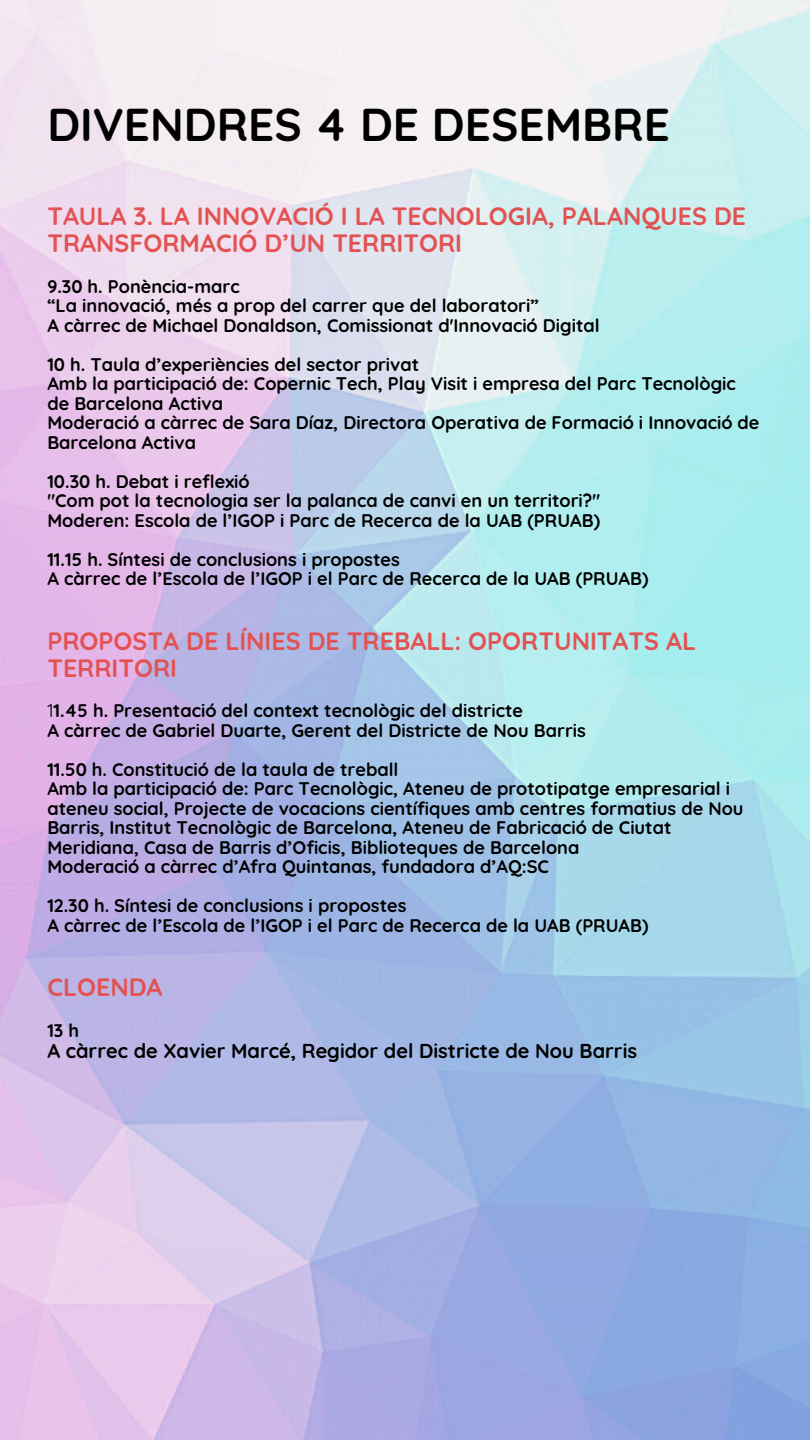
<style>
.page{position:relative;width:810px;height:1440px;background:#fff}
.page>*{position:absolute;margin:0;border:0;box-sizing:border-box;transform-origin:0 0}
.t1{font:700 45.9px "Quicksand";color:#000}
.t2{font:700 25px/27px "Quicksand";color:#e35252}
.t3{font:700 20.1px "Quicksand";color:#000}
.t4{font:700 18.2px/19.5px "Quicksand";color:#000}
.s1{font-weight:400}
</style>
<div class="page">
<h1 class="t1" style="left:47px;top:95px;width:624px">DIVENDRES 4 DE DESEMBRE</h1>
<h2 class="t2" style="left:47px;top:203px;width:700px">TAULA 3. LA INNOVACIÓ I LA TECNOLOGIA, PALANQUES DE<br>TRANSFORMACIÓ D’UN TERRITORI</h2>
<p class="t4" style="left:47px;top:276px;width:554px">9.30 h. Ponència-marc<br>“La innovació, més a prop del carrer que del laboratori”<br>A càrrec de Michael Donaldson, Comissionat d'Innovació Digital</p>
<p class="t4" style="left:47px;top:354px;width:714px">10 h. Taula d’experiències del sector privat<br>Amb la participació de: Copernic Tech, Play Visit i empresa del Parc Tecnològic de Barcelona Activa<br>Moderació a càrrec de Sara Díaz, Directora Operativa de Formació i Innovació de Barcelona Activa</p>
<p class="t4" style="left:47px;top:471px;width:554px">10.30 h. Debat i reflexió<br>"Com pot la tecnologia ser la palanca de canvi en un territori?"<br>Moderen: Escola de l’IGOP i Parc de Recerca de la UAB (PRUAB)</p>
<p class="t4" style="left:47px;top:549px;width:603px">11.15 h. Síntesi de conclusions i propostes<br>A càrrec de l’Escola de l’IGOP i el Parc de Recerca de la UAB (PRUAB)</p>
<h2 class="t2" style="left:47px;top:627px;width:650px">PROPOSTA DE LÍNIES DE TREBALL: OPORTUNITATS AL<br>TERRITORI</h2>
<p class="t4" style="left:47px;top:701px;width:540px"><span class="s1">1</span>1.45 h. Presentació del context tecnològic del districte<br>A càrrec de Gabriel Duarte, Gerent del Districte de Nou Barris</p>
<p class="t4" style="left:47px;top:759px;width:698px">11.50 h. Constitució de la taula de treball<br>Amb la participació de: Parc Tecnològic, Ateneu de prototipatge empresarial i ateneu social, Projecte de vocacions científiques amb centres formatius de Nou Barris, Institut Tecnològic de Barcelona, Ateneu de Fabricació de Ciutat Meridiana, Casa de Barris d’Oficis, Biblioteques de Barcelona<br>Moderació a càrrec d’Afra Quintanas, fundadora d’AQ:SC</p>
<p class="t4" style="left:47px;top:896px;width:603px">12.30 h. Síntesi de conclusions i propostes<br>A càrrec de l’Escola de l’IGOP i el Parc de Recerca de la UAB (PRUAB)</p>
<h2 class="t2" style="left:47px;top:974px;width:117px">CLOENDA</h2>
<p class="t4" style="left:47px;top:1020px;width:33px">13 h</p>
<p class="t3" style="left:47px;top:1038px;width:591px">A càrrec de Xavier Marcé, Regidor del Districte de Nou Barris</p>
</div>
